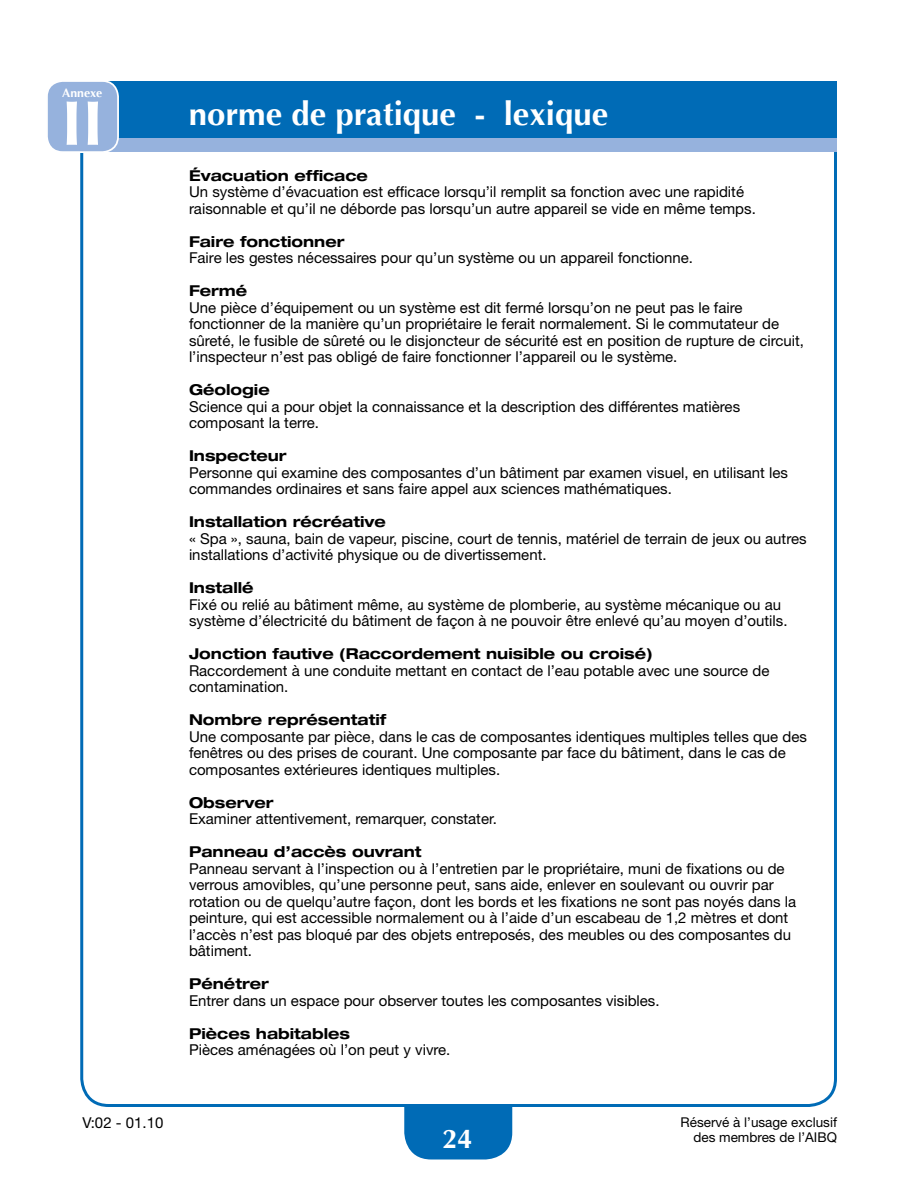
<style>
.page{position:relative;width:918px;height:1188px;background:#fff}
.page>*{position:absolute;margin:0;border:0;box-sizing:border-box;transform-origin:0 0}
.t1{font:700 63.15px "Optima";color:#fff}
.t2{font:700 33px "Optima";color:#fff}
.t3{font:700 27px "Optima";color:#fff}
.t4{font:15px/16.5px "Helvetica Neue";color:#000}
.t5{font:700 expanded 15px "Helvetica Neue";color:#000}
.t6{font:13.5px/15px "Helvetica Neue";color:#000;text-align:right}
.t7{font:700 12.3px "Optima";color:#fff}
</style>
<div class="page">
<div style="left:404px;top:1073px;width:108px;height:87px;background:#006bb6;border-radius:27px"></div>
<div style="left:399px;top:1071px;width:118px;height:35px;background:#fff"></div>
<div style="left:81px;top:118px;width:756px;height:34px;background:#96b2dd"></div>
<div style="left:81px;top:81px;width:756px;height:57px;background:#006bb6"></div>
<div style="left:47px;top:81px;width:71px;height:71px;background:#96b2dd;border-radius:16px"></div>
<div style="left:46px;top:80px;width:73px;height:73px;border:2px solid #fff;border-radius:16px"></div>
<p class="t7" style="left:62px;top:86px;width:42px">Annexe</p>
<h1 class="t1" style="left:61px;top:87px;width:44px">II</h1>
<h2 class="t2" style="left:189px;top:94px;width:421px">norme de pratique - lexique</h2>
<p class="t4" style="left:82px;top:1114px;width:83px">V:02 - 01.10</p>
<p class="t5" style="left:189px;top:166px;width:180px">Évacuation efficace</p>
<p class="t4" style="left:189px;top:184px;width:568px">Un système d’évacuation est efficace lorsqu’il remplit sa fonction avec une rapidité raisonnable et qu’il ne déborde pas lorsqu’un autre appareil se vide en même temps.</p>
<p class="t5" style="left:189px;top:232px;width:157px">Faire fonctionner</p>
<p class="t4" style="left:189px;top:250px;width:506px">Faire les gestes nécessaires pour qu’un système ou un appareil fonctionne.</p>
<p class="t5" style="left:189px;top:282px;width:60px">Fermé</p>
<p class="t4" style="left:189px;top:299px;width:617px">Une pièce d’équipement ou un système est dit fermé lorsqu’on ne peut pas le faire fonctionner de la manière qu’un propriétaire le ferait normalement. Si le commutateur de sûreté, le fusible de sûreté ou le disjoncteur de sécurité est en position de rupture de circuit, l’inspecteur n’est pas obligé de faire fonctionner l’appareil ou le système.</p>
<p class="t5" style="left:189px;top:381px;width:82px">Géologie</p>
<p class="t4" style="left:189px;top:398px;width:553px">Science qui a pour objet la connaissance et la description des différentes matières composant la terre.</p>
<p class="t5" style="left:189px;top:447px;width:99px">Inspecteur</p>
<p class="t4" style="left:189px;top:464px;width:601px">Personne qui examine des composantes d’un bâtiment par examen visuel, en utilisant les commandes ordinaires et sans faire appel aux sciences mathématiques.</p>
<p class="t5" style="left:189px;top:513px;width:198px">Installation récréative</p>
<p class="t4" style="left:189px;top:530px;width:619px">« Spa », sauna, bain de vapeur, piscine, court de tennis, matériel de terrain de jeux ou autres installations d’activité physique ou de divertissement.</p>
<p class="t5" style="left:189px;top:579px;width:66px">Installé</p>
<p class="t4" style="left:189px;top:596px;width:600px">Fixé ou relié au bâtiment même, au système de plomberie, au système mécanique ou au système d’électricité du bâtiment de façon à ne pouvoir être enlevé qu’au moyen d’outils.</p>
<p class="t5" style="left:189px;top:645px;width:465px">Jonction fautive (Raccordement nuisible ou croisé)</p>
<p class="t4" style="left:189px;top:662px;width:582px">Raccordement à une conduite mettant en contact de l’eau potable avec une source de contamination.</p>
<p class="t5" style="left:189px;top:711px;width:199px">Nombre représentatif</p>
<p class="t4" style="left:189px;top:728px;width:619px">Une composante par pièce, dans le cas de composantes identiques multiples telles que des fenêtres ou des prises de courant. Une composante par face du bâtiment, dans le cas de composantes extérieures identiques multiples.</p>
<p class="t5" style="left:189px;top:793px;width:86px">Observer</p>
<p class="t4" style="left:189px;top:811px;width:309px">Examiner attentivement, remarquer, constater.</p>
<p class="t5" style="left:189px;top:843px;width:234px">Panneau d’accès ouvrant</p>
<p class="t4" style="left:189px;top:860px;width:609px">Panneau servant à l’inspection ou à l’entretien par le propriétaire, muni de fixations ou de verrous amovibles, qu’une personne peut, sans aide, enlever en soulevant ou ouvrir par rotation ou de quelqu’autre façon, dont les bords et les fixations ne sont pas noyés dans la peinture, qui est accessible normalement ou à l’aide d’un escabeau de 1,2 mètres et dont l’accès n’est pas bloqué par des objets entreposés, des meubles ou des composantes du bâtiment.</p>
<p class="t5" style="left:189px;top:975px;width:81px">Pénétrer</p>
<p class="t4" style="left:189px;top:992px;width:472px">Entrer dans un espace pour observer toutes les composantes visibles.</p>
<p class="t5" style="left:189px;top:1024px;width:163px">Pièces habitables</p>
<p class="t4" style="left:189px;top:1042px;width:263px">Pièces aménagées où l’on peut y vivre.</p>
<h3 class="t3" style="left:443px;top:1123px;width:32px">24</h3>
<p class="t6" style="left:681px;top:1114px;width:158px">Réservé à l’usage exclusif des membres de l’AIBQ</p>
</div>
